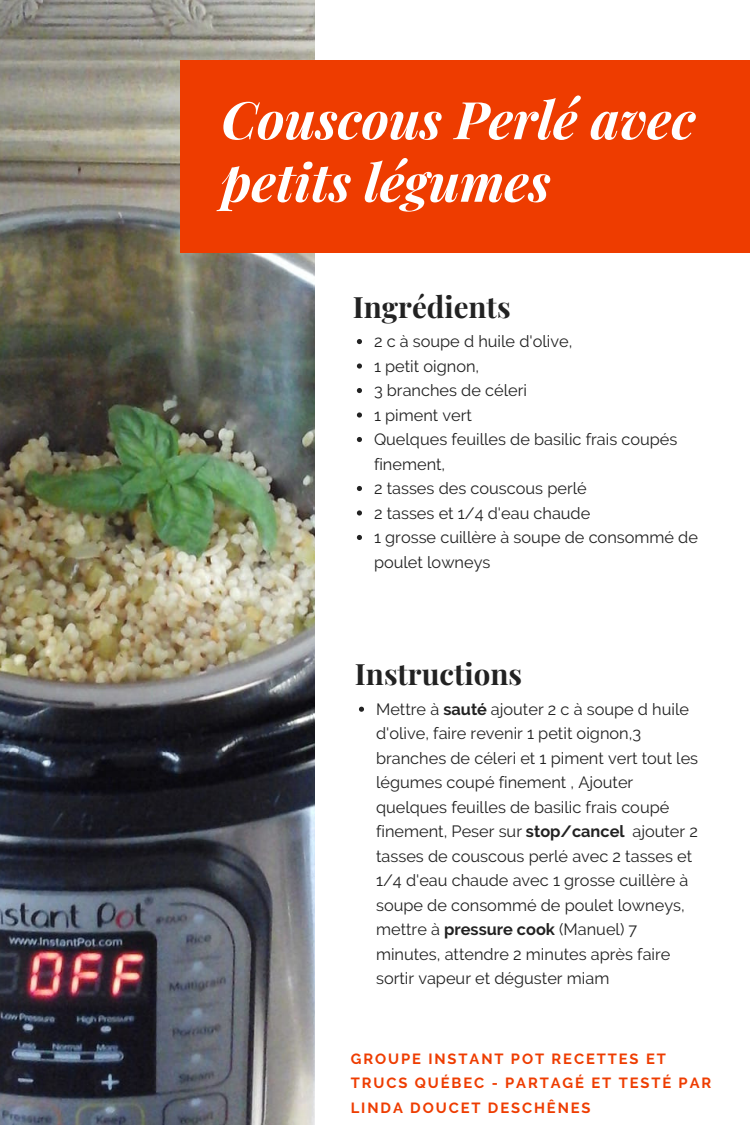
<style>
.page{position:relative;width:750px;height:1125px;background:#fff}
.page>*{position:absolute;margin:0;border:0;box-sizing:border-box;transform-origin:0 0}
.t1{font:italic 700 52px/62.5px "Playfair Display";color:#fff}
.t2{font:700 29.5px "Playfair Display";color:#222}
.t3{font:16.38px/24.5px "Raleway";color:#222}
.t4{font:700 14.75px/24.5px "Raleway";letter-spacing:.13em;color:#ee3c00}
.s1{font-weight:700}
</style>
<div class="page">
<img style="left:0;top:0;width:314px;height:1125px">
<svg style="left:357px;top:339px;width:5px;height:5px"></svg>
<svg style="left:357px;top:363px;width:5px;height:6px"></svg>
<svg style="left:357px;top:388px;width:5px;height:5px"></svg>
<svg style="left:357px;top:412px;width:5px;height:6px"></svg>
<svg style="left:357px;top:437px;width:5px;height:5px"></svg>
<svg style="left:357px;top:486px;width:5px;height:5px"></svg>
<svg style="left:357px;top:510px;width:5px;height:6px"></svg>
<svg style="left:357px;top:535px;width:5px;height:5px"></svg>
<div style="left:180px;top:60px;width:570px;height:193px;background:#ee3c00"></div>
<svg style="left:359px;top:707px;width:5px;height:5px"></svg>
<h1 class="t1" style="left:221px;top:86px;width:476px">Couscous Perlé avec petits légumes</h1>
<h2 class="t2" style="left:353px;top:286px;width:159px">Ingrédients</h2>
<p class="t3" style="left:374px;top:329px;width:326px">2 c à soupe d huile d'olive,<br>1 petit oignon,<br>3 branches de céleri<br>1 piment vert<br>Quelques feuilles de basilic frais coupés finement,<br>2 tasses des couscous perlé<br>2 tasses et 1/4 d'eau chaude<br>1 grosse cuillère à soupe de consommé de poulet lowneys</p>
<h2 class="t2" style="left:355px;top:653px;width:169px">Instructions</h2>
<p class="t3" style="left:376px;top:697px;width:324px">Mettre à <span class="s1">sauté</span> ajouter 2 c à soupe d huile d'olive, faire revenir 1 petit oignon,3 branches de céleri et 1 piment vert tout les légumes coupé finement , Ajouter quelques feuilles de basilic frais coupé finement, Peser sur <span class="s1">stop/cancel</span> ajouter 2 tasses de couscous perlé avec 2 tasses et 1/4 d'eau chaude avec 1 grosse cuillère à soupe de consommé de poulet lowneys, mettre à <span class="s1">pressure cook</span> (Manuel) 7 minutes, attendre 2 minutes après faire sortir vapeur et déguster miam</p>
<p class="t4" style="left:351px;top:1046px;width:362px">GROUPE INSTANT POT RECETTES ET<br>TRUCS QUÉBEC - PARTAGÉ ET TESTÉ PAR<br>LINDA DOUCET DESCHÊNES</p>
</div>
